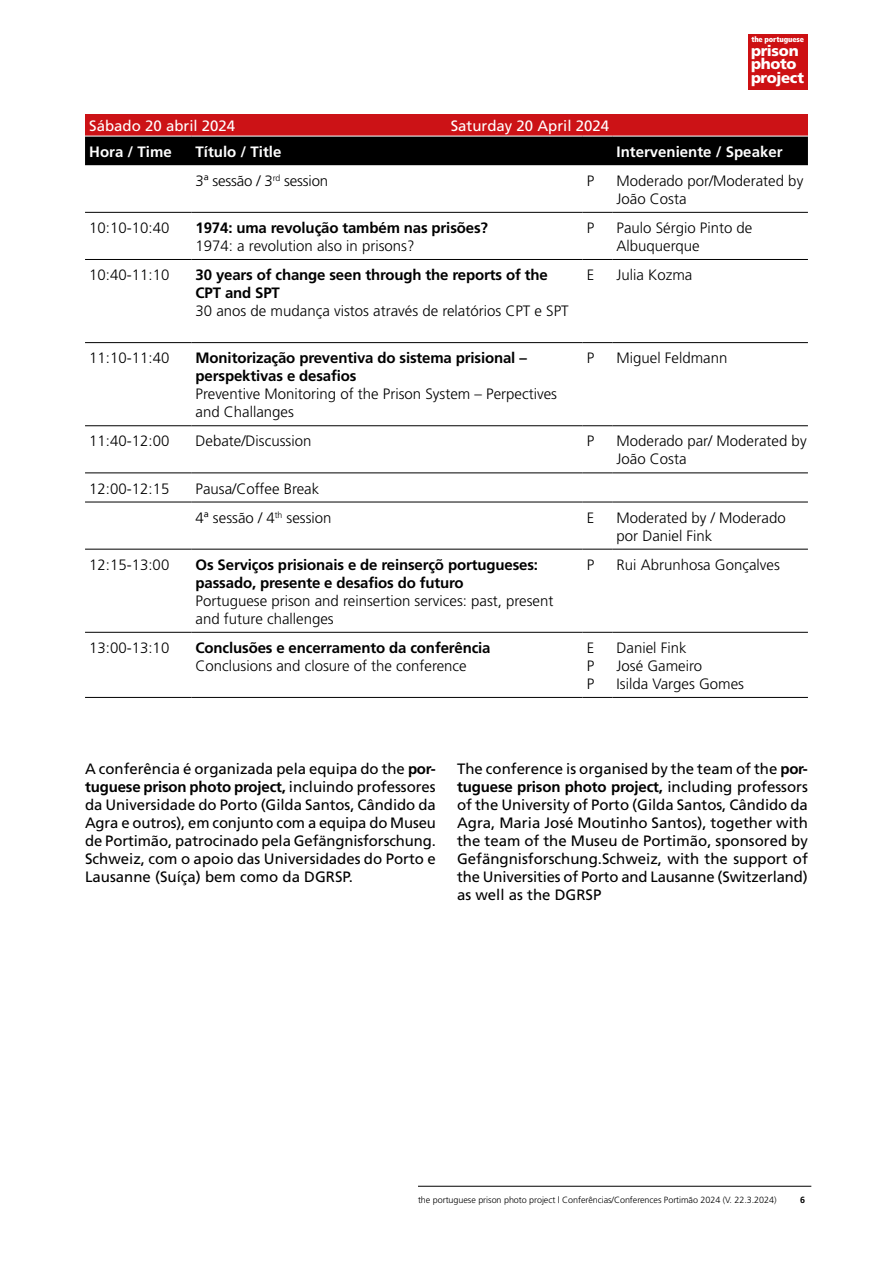
<style>
.page{position:relative;width:893px;height:1263px;background:#fff}
.page>*{position:absolute;margin:0;border:0;box-sizing:border-box;transform-origin:0 0}
.t1{font:300 15px/18px "Frutiger";color:#000}
.t2{font:15px/18px "Frutiger";color:#000;text-align:justify}
.t3{font:700 15px/18px "Frutiger";letter-spacing:-.01em;color:#000}
.t4{font:700 15px "Frutiger";color:#fff}
.t5{font:15px "Frutiger";color:#fff}
.t6{font:900 15px/13.8px "Frutiger";letter-spacing:-.02em;color:#fff}
.t7{font:300 9px "Frutiger";letter-spacing:-.005em;color:#000}
.t8{font:700 9px "Frutiger";color:#000}
.t9{font:900 condensed 7.65px "Frutiger";letter-spacing:-.015em;color:#fff}
.s1{font-weight:700}
</style>
<div class="page">
<hr style="left:418px;top:1186px;width:393px;height:1px;background:#000">
<div style="left:748px;top:34px;width:60px;height:56px;background:#cd1013"></div>
<div style="left:85px;top:115px;width:723px;height:21px;background:#cc1216"></div>
<svg style="left:583px;top:259px;width:29px;height:1px"></svg>
<hr style="left:612px;top:259px;width:196px;height:1px;background:#000">
<hr style="left:85px;top:697px;width:106px;height:1px;background:#000">
<hr style="left:191px;top:697px;width:392px;height:1px;background:#000">
<hr style="left:612px;top:697px;width:196px;height:1px;background:#000">
<div style="left:85px;top:136px;width:723px;height:29px;background:#000"></div>
<hr style="left:612px;top:136px;width:196px;height:1px;background:#fff">
<hr style="left:85px;top:259px;width:106px;height:1px;background:#000">
<hr style="left:191px;top:259px;width:392px;height:1px;background:#000">
<hr style="left:85px;top:342px;width:106px;height:1px;background:#000">
<hr style="left:191px;top:342px;width:392px;height:1px;background:#000">
<svg style="left:583px;top:342px;width:29px;height:1px"></svg>
<hr style="left:612px;top:342px;width:196px;height:1px;background:#000">
<hr style="left:85px;top:425px;width:106px;height:1px;background:#000">
<hr style="left:85px;top:472px;width:106px;height:1px;background:#000">
<hr style="left:191px;top:425px;width:392px;height:1px;background:#000">
<hr style="left:191px;top:472px;width:392px;height:1px;background:#000">
<hr style="left:612px;top:425px;width:196px;height:1px;background:#000">
<hr style="left:612px;top:472px;width:196px;height:1px;background:#000">
<svg style="left:583px;top:425px;width:29px;height:1px"></svg>
<svg style="left:583px;top:472px;width:29px;height:1px"></svg>
<hr style="left:612px;top:502px;width:196px;height:1px;background:#000">
<hr style="left:85px;top:502px;width:106px;height:1px;background:#000">
<hr style="left:191px;top:502px;width:392px;height:1px;background:#000">
<svg style="left:583px;top:502px;width:29px;height:1px"></svg>
<hr style="left:85px;top:549px;width:106px;height:1px;background:#000">
<hr style="left:191px;top:549px;width:392px;height:1px;background:#000">
<svg style="left:583px;top:549px;width:29px;height:1px"></svg>
<hr style="left:612px;top:549px;width:196px;height:1px;background:#000">
<hr style="left:85px;top:632px;width:106px;height:1px;background:#000">
<hr style="left:191px;top:632px;width:392px;height:1px;background:#000">
<hr style="left:612px;top:632px;width:196px;height:1px;background:#000">
<svg style="left:583px;top:632px;width:29px;height:1px"></svg>
<svg style="left:583px;top:697px;width:29px;height:1px"></svg>
<hr style="left:85px;top:212px;width:106px;height:1px;background:#000">
<hr style="left:191px;top:212px;width:392px;height:1px;background:#000">
<svg style="left:583px;top:212px;width:29px;height:1px"></svg>
<hr style="left:612px;top:212px;width:196px;height:1px;background:#000">
<p class="t9" style="left:751px;top:35px;width:54px">the portuguese</p>
<p class="t6" style="left:751px;top:43px;width:55px">prison photo project</p>
<p class="t5" style="left:89px;top:117px;width:147px">Sábado 20 abril 2024</p>
<p class="t5" style="left:451px;top:117px;width:160px">Saturday 20 April 2024</p>
<p class="t4" style="left:89px;top:143px;width:84px">Hora / Time</p>
<p class="t4" style="left:196px;top:143px;width:87px">Título / Title</p>
<p class="t4" style="left:617px;top:143px;width:167px">Interveniente / Speaker</p>
<p class="t1" style="left:196px;top:172px;width:134px">3ª sessão / 3<sup>rd</sup> session</p>
<p class="t1" style="left:587px;top:172px;width:9px">P</p>
<p class="t1" style="left:617px;top:172px;width:188px">Moderado por/Moderated by<br>João Costa</p>
<p class="t1" style="left:89px;top:219px;width:82px">10:10-10:40</p>
<p class="t3" style="left:196px;top:219px;width:294px">1974: uma revolução também nas prisões?</p>
<p class="t1" style="left:196px;top:237px;width:220px">1974: a revolution also in prisons?</p>
<p class="t1" style="left:587px;top:219px;width:9px">P</p>
<p class="t1" style="left:617px;top:219px;width:137px">Paulo Sérgio Pinto de<br>Albuquerque</p>
<p class="t1" style="left:89px;top:266px;width:82px">10:40-11:10</p>
<p class="t3" style="left:196px;top:266px;width:354px">30 years of change seen through the reports of the<br>CPT and SPT</p>
<p class="t1" style="left:196px;top:302px;width:375px">30 anos de mudança vistos através de relatórios CPT e SPT</p>
<p class="t1" style="left:89px;top:349px;width:82px">11:10-11:40</p>
<p class="t3" style="left:196px;top:349px;width:333px">Monitorização preventiva do sistema prisional – perspektivas e desafios</p>
<p class="t1" style="left:196px;top:385px;width:363px">Preventive Monitoring of the Prison System – Perpectives and Challanges</p>
<p class="t1" style="left:587px;top:266px;width:9px">E</p>
<p class="t1" style="left:617px;top:266px;width:77px">Julia Kozma</p>
<p class="t1" style="left:587px;top:349px;width:9px">P</p>
<p class="t1" style="left:617px;top:349px;width:112px">Miguel Feldmann</p>
<p class="t1" style="left:89px;top:432px;width:82px">11:40-12:00</p>
<p class="t1" style="left:196px;top:432px;width:117px">Debate/Discussion</p>
<p class="t1" style="left:587px;top:432px;width:9px">P</p>
<p class="t1" style="left:617px;top:432px;width:192px">Moderado par/ Moderated by<br>João Costa</p>
<p class="t1" style="left:89px;top:479px;width:82px">12:00-12:15</p>
<p class="t1" style="left:196px;top:474px;width:138px;line-height:29.1px">Pausa/Coffee Break<br>4ª sessão / 4<sup>th</sup> session</p>
<p class="t1" style="left:587px;top:508px;width:9px">E</p>
<p class="t1" style="left:617px;top:508px;width:171px">Moderated by / Moderado por Daniel Fink</p>
<p class="t1" style="left:89px;top:555px;width:82px">12:15-13:00</p>
<p class="t3" style="left:196px;top:555px;width:344px">Os Serviços prisionais e de reinserçõ portugueses: passado, presente e desafios do futuro</p>
<p class="t1" style="left:196px;top:591px;width:359px">Portuguese prison and reinsertion services: past, present and future challenges</p>
<p class="t1" style="left:89px;top:639px;width:82px">13:00-13:10</p>
<p class="t3" style="left:196px;top:638px;width:297px">Conclusões e encerramento da conferência</p>
<p class="t1" style="left:196px;top:657px;width:273px">Conclusions and closure of the conference</p>
<p class="t1" style="left:587px;top:555px;width:9px">P</p>
<p class="t1" style="left:617px;top:555px;width:165px">Rui Abrunhosa Gonçalves</p>
<p class="t1" style="left:587px;top:639px;width:9px;text-align:justify">E P P</p>
<p class="t1" style="left:617px;top:639px;width:129px">Daniel Fink<br>José Gameiro<br>Isilda Varges Gomes</p>
<p class="t2" style="left:85px;top:760px;width:352px">A conferência é organizada pela equipa do the <span class="s1">por&shy;tuguese prison photo project,</span> incluindo professores da Universidade do Porto (Gilda Santos, Cândido da Agra e outros), em conjunto com a equipa do Museu de Portimão, patrocinado pela Gefängnisforschung.<br>Schweiz, com o apoio das Universidades do Porto e Lausanne (Suíça) bem como da DGRSP.</p>
<p class="t2" style="left:457px;top:760px;width:352px">The conference is organised by the team of the <span class="s1">por&shy;tuguese prison photo project,</span> including professors of the University of Porto (Gilda Santos, Cândido da Agra, Maria José Moutinho Santos), together with the team of the Museu de Portimão, sponsored by Gefängnisforschung.Schweiz, with the support of the Universities of Porto and Lausanne (Switzerland) as well as the DGRSP</p>
<p class="t7" style="left:418px;top:1195px;width:360px">the portuguese prison photo project | Conferências/Conferences Portimão 2024 (V. 22.3.2024)</p>
<p class="t8" style="left:800px;top:1195px;width:7px">6</p>
</div>
